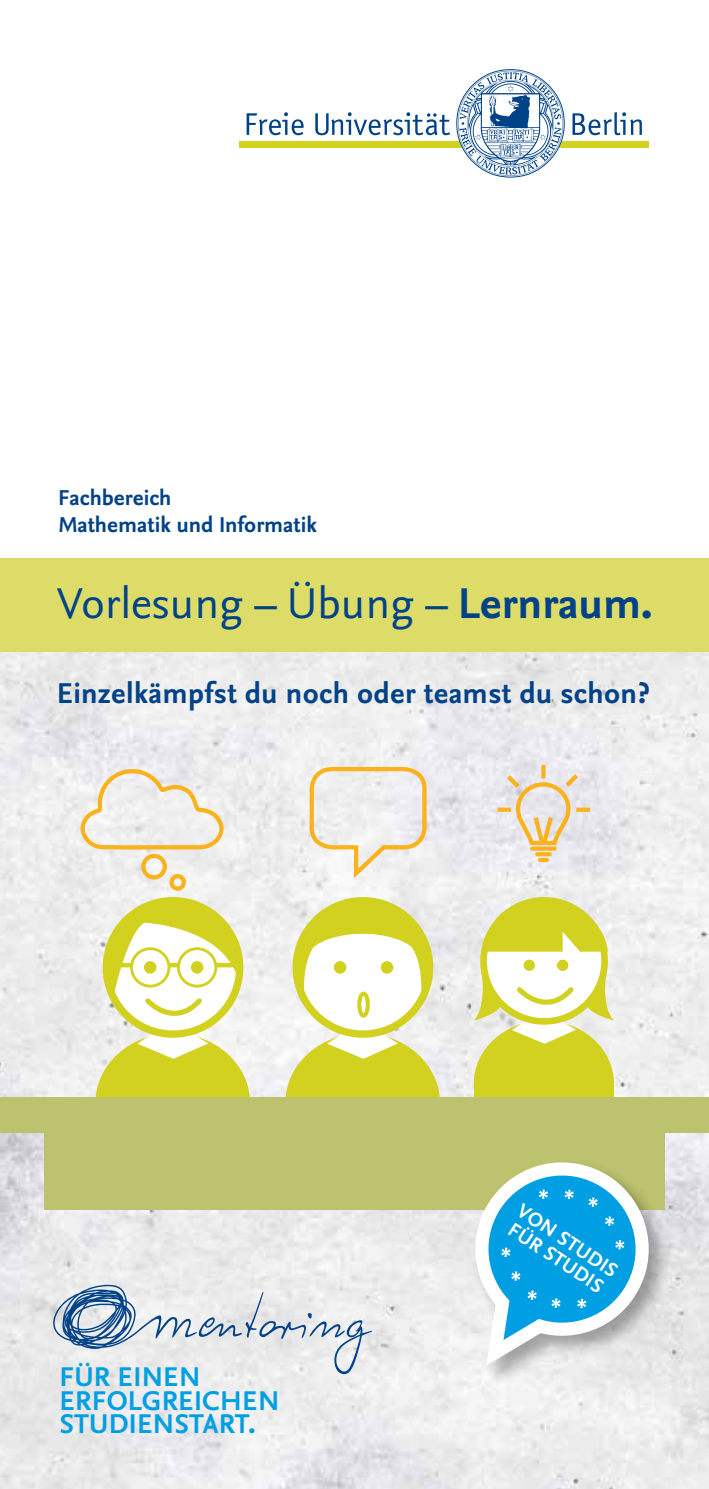
<style>
.page{position:relative;width:709px;height:1489px;background:#fff}
.page>*{position:absolute;margin:0;border:0;box-sizing:border-box;transform-origin:0 0}
.t1{font:45px "Nexus Sans Pro";color:#004288}
.t2{font:700 30px "Nexus Sans Pro";letter-spacing:.01em;color:#004288}
.t3{font:700 28.25px/23.2px "Nexus Sans Pro";letter-spacing:.01em;color:#009fe3}
.t4{font:700 22.5px/27.5px "Nexus Sans Pro";color:#004288}
.t5{font:700 20.5px/20.5px "Nexus Sans Pro";color:#fff}
.s1{font-weight:700}
</style>
<div class="page">
<img style="left:0;top:651px;width:709px;height:837px">
<svg style="left:246px;top:112px;width:57px;height:23px"></svg>
<svg style="left:315px;top:112px;width:135px;height:23px"></svg>
<svg style="left:572px;top:112px;width:70px;height:23px"></svg>
<div style="left:239px;top:141px;width:409px;height:6px;background:#d2d11f"></div>
<svg style="left:456px;top:69px;width:108px;height:109px"></svg>
<svg style="left:52px;top:1283px;width:320px;height:92px"></svg>
<div style="left:0;top:558px;width:709px;height:93px;background:#dedc69"></div>
<svg style="left:307px;top:764px;width:122px;height:119px"></svg>
<svg style="left:285px;top:1032px;width:155px;height:65px"></svg>
<div style="left:296px;top:900px;width:133px;height:134px;background:#fff;border-radius:50%"></div>
<div style="left:292px;top:897px;width:141px;height:140px;border:7px solid #d2d11f;border-radius:50%"></div>
<div style="left:357px;top:991px;width:13px;height:26px;border:4px solid #d2d11f;border-radius:50%"></div>
<svg style="left:296px;top:900px;width:133px;height:93px"></svg>
<svg style="left:95px;top:900px;width:155px;height:197px"></svg>
<div style="left:474px;top:1081px;width:139px;height:43px;background:#d2d11f"></div>
<div style="left:483px;top:900px;width:121px;height:121px;background:#fff;border-radius:50%"></div>
<svg style="left:523px;top:959px;width:12px;height:11px"></svg>
<div style="left:557px;top:959px;width:11px;height:11px;background:#d2d11f;border-radius:50%"></div>
<svg style="left:483px;top:900px;width:125px;height:51px;background:#d8d74f"></svg>
<svg style="left:473px;top:965px;width:141px;height:124px"></svg>
<hr style="left:532px;top:846px;width:22px;height:4px;background:#fab31e">
<svg style="left:537px;top:852px;width:12px;height:4px"></svg>
<svg style="left:540px;top:857px;width:7px;height:5px"></svg>
<svg style="left:541px;top:765px;width:4px;height:4px"></svg>
<svg style="left:582px;top:807px;width:8px;height:4px"></svg>
<svg style="left:497px;top:807px;width:5px;height:4px"></svg>
<svg style="left:502px;top:769px;width:80px;height:78px;background:#eadcc5"></svg>
<svg style="left:75px;top:763px;width:154px;height:88px"></svg>
<div style="left:141px;top:853px;width:26px;height:26px;border:4px solid #fab31e;border-radius:50%"></div>
<div style="left:169px;top:874px;width:17px;height:17px;border:4px solid #fab31e;border-radius:50%"></div>
<div style="left:0;top:1097px;width:709px;height:35px;background:#bcc26e"></div>
<div style="left:44px;top:1113px;width:620px;height:97px;background:#bcc26e"></div>
<div style="left:472px;top:1159px;width:200px;height:228px;background:#000;opacity:.33"></div>
<svg style="left:457px;top:1159px;width:196px;height:219px"></svg>
<svg style="left:475px;top:1159px;width:178px;height:193px"></svg>
<p class="t4" style="left:58px;top:482px;width:260px">Fachbereich<br>Mathematik und Informatik</p>
<h1 class="t1" style="left:57px;top:569px;width:597px">Vorlesung – Übung – <span class="s1">Lernraum.</span></h1>
<p class="t2" style="left:57px;top:670px;width:594px">Einzelkämpfst du noch oder teamst du schon?</p>
<p class="t3" style="left:59px;top:1363px;width:221px">FÜR EINEN<br>ERFOLGREICHEN<br>STUDIENSTART.</p>
<p class="t5" style="left:525px;top:1199px;width:117px;rotate:33deg">VON STUDIS<br>FÜR STUDIS</p>
</div>
